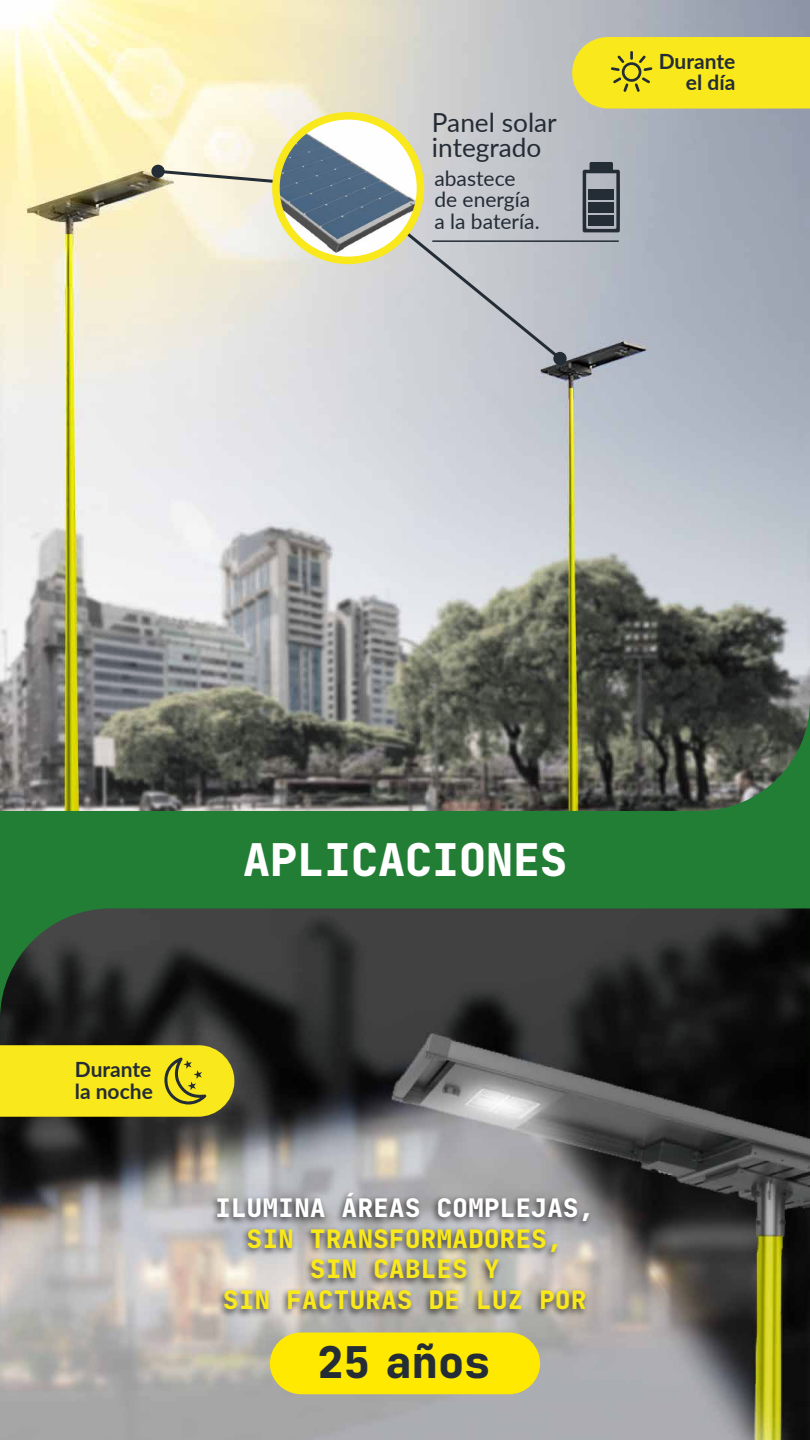
<style>
.page{position:relative;width:810px;height:1440px;background:#fff}
.page>*{position:absolute;margin:0;border:0;box-sizing:border-box;transform-origin:0 0}
.t1{font:800 45px "Jet Brains Mono";color:#fff}
.t2{font:800 43.65px "Jet Brains Mono";color:#242c36}
.t3{font:26.25px/24.8px "Lato";color:#242c36}
.t4{font:800 25.5px/30.7px "Jet Brains Mono";letter-spacing:.02em;color:#f8e81c;text-align:center}
.t5{font:800 25.5px "Jet Brains Mono";letter-spacing:.02em;color:#fff}
.t6{font:21px/21.8px "Lato";color:#242c36}
.t7{font:700 21px/21.2px "Lato";color:#242c36;text-align:right}
</style>
<div class="page">
<div style="left:0;top:593px;width:810px;height:470px;background:#227e35"></div>
<img style="left:0;top:0;width:810px;height:811px">
<svg style="left:571px;top:37px;width:239px;height:72px;background:#f0e223"></svg>
<img style="left:0;top:908px;width:810px;height:532px">
<div style="left:553px;top:352px;width:14px;height:13px;background:#242c36;border-radius:50%"></div>
<svg style="left:155px;top:168px;width:409px;height:195px;background:#d6d6d2"></svg>
<div style="left:151px;top:165px;width:14px;height:13px;background:#242c36;border-radius:50%"></div>
<img style="left:276px;top:116px;width:144px;height:144px;border-radius:72px">
<div style="left:272px;top:112px;width:152px;height:152px;border:8px solid #f8e81c;border-radius:50%"></div>
<svg style="left:0;top:1045px;width:236px;height:72px;background:#eadb1d"></svg>
<div style="left:269px;top:1333px;width:271px;height:61px;background:#ffe900"></div>
<img style="left:204px;top:1186px;width:398px;height:142px">
<svg style="left:583px;top:162px;width:37px;height:70px;background:#727881"></svg>
<div style="left:588px;top:202px;width:26px;height:11px;background:#242c36"></div>
<div style="left:588px;top:215px;width:26px;height:11px;background:#242c36"></div>
<div style="left:588px;top:189px;width:26px;height:11px;background:#242c36"></div>
<hr style="left:432px;top:240px;width:187px;height:2px;background:#242c36">
<p class="t3" style="left:432px;top:109px;width:126px">Panel solar integrado</p>
<p class="t6" style="left:434px;top:166px;width:107px">abastece de energía a la batería.</p>
<p class="t7" style="left:659px;top:50px;width:78px">Durante el día</p>
<h1 class="t1" style="left:243px;top:830px;width:325px">APLICACIONES</h1>
<p class="t7" style="left:75px;top:1058px;width:80px;text-align:left">Durante la noche</p>
<p class="t5" style="left:215px;top:1191px;width:380px">ILUMINA ÁREAS COMPLEJAS,</p>
<p class="t4" style="left:223px;top:1223px;width:365px">SIN TRANSFORMADORES,<br>SIN CABLES Y<br>SIN FACTURAS DE LUZ POR</p>
<h2 class="t2" style="left:318px;top:1334px;width:174px">25 años</h2>
</div>
